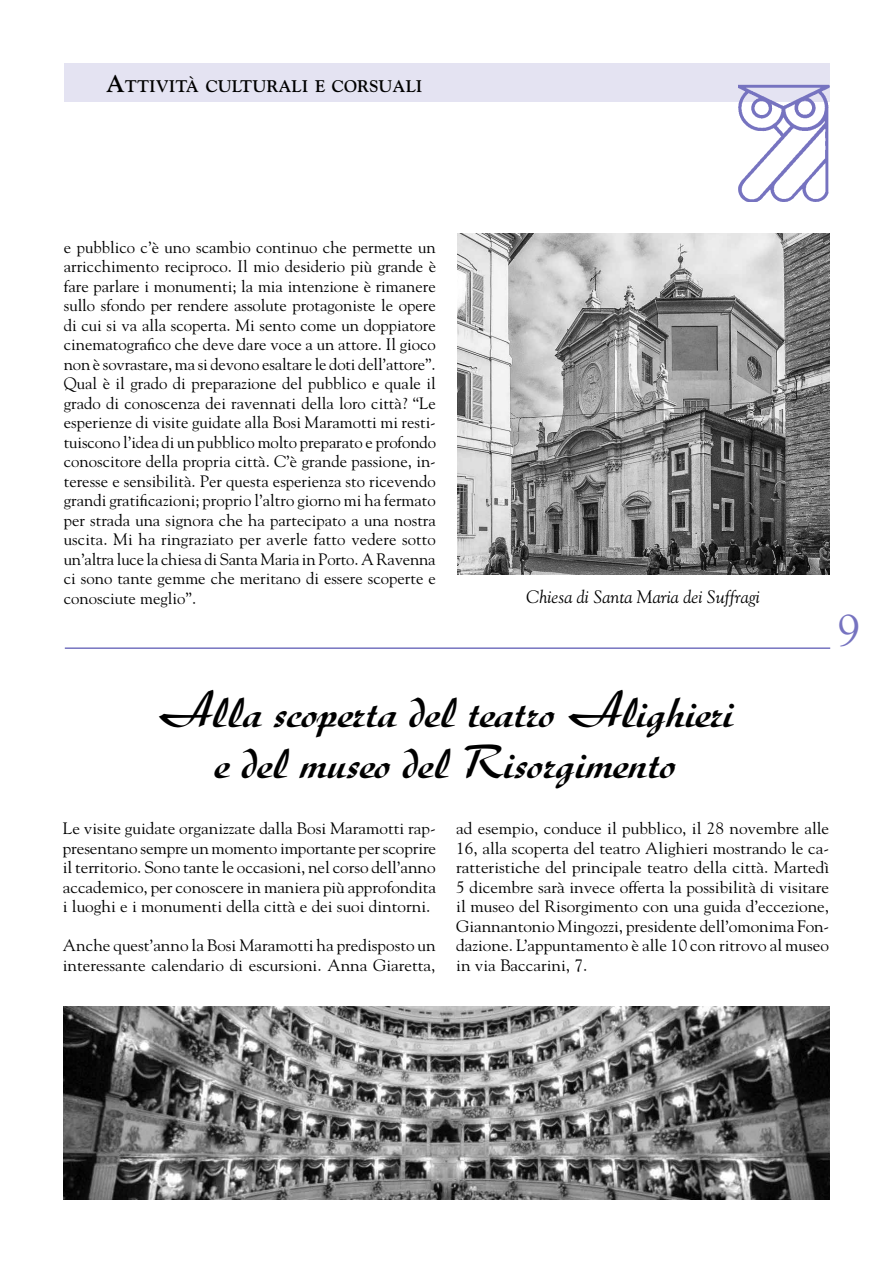
<style>
.page{position:relative;width:893px;height:1263px;background:#fff}
.page>*{position:absolute;margin:0;border:0;box-sizing:border-box;transform-origin:0 0}
.t1{font:700 49.5px/51px "Diskus LT Std";letter-spacing:-.01em;color:#000;text-align:center}
.t2{font:45px "Goudy Std";color:#7673c0}
.t3{font:italic 18px "Goudy Std";color:#000}
.t4{font:700 16.8px "Goudy Std";color:#000}
.t5{font:16.5px/19.5px "Goudy Std";color:#000;text-align:justify}
.t6{font:16.5px/19.5px "Goudy Std";color:#000;text-align:justify;scale:1.04 1}
.s1{font-size:24px}
</style>
<div class="page">
<div style="left:64px;top:64px;width:765px;height:38px;background:#e4e3f2"></div>
<img style="left:738px;top:85px;width:92px;height:117px">
<img style="left:457px;top:234px;width:372px;height:340px">
<hr style="left:65px;top:647px;width:765px;height:2px;background:#7673c0">
<img style="left:64px;top:1007px;width:765px;height:192px">
<p class="t4" style="left:106px;top:76px;width:318px"><span class="s1">A</span>TTIVITÀ CULTURALI E CORSUALI</p>
<p class="t5" style="left:64px;top:237px;width:374px">e pubblico c’è uno scambio continuo che permette un arricchimento reciproco. Il mio desiderio più grande è fare parlare i monumenti; la mia intenzione è rimanere sullo sfondo per rendere assolute protagoniste le opere di cui si va alla scoperta. Mi sento come un doppiatore cinematografico che deve dare voce a un attore. Il gioco non è sovrastare, ma si devono esaltare le doti dell’attore”.<br>Qual è il grado di preparazione del pubblico e quale il grado di conoscenza dei ravennati della loro città? “Le esperienze di visite guidate alla Bosi Maramotti mi resti&shy;tuiscono l’idea di un pubblico molto preparato e profondo conoscitore della propria città. C’è grande passione, in&shy;teresse e sensibilità. Per questa esperienza sto ricevendo grandi gratificazioni; proprio l’altro giorno mi ha fermato per strada una signora che ha partecipato a una nostra uscita. Mi ha ringraziato per averle fatto vedere sotto un’altra luce la chiesa di Santa Maria in Porto. A Ravenna ci sono tante gemme che meritano di essere scoperte e conosciute meglio”.</p>
<p class="t3" style="left:526px;top:586px;width:235px">Chiesa di Santa Maria dei Suffragi</p>
<h2 class="t2" style="left:838px;top:602px;width:24px">9</h2>
<h1 class="t1" style="left:158px;top:685px;width:578px">Alla scoperta del teatro Alighieri e del museo del Risorgimento</h1>
<p class="t6" style="left:63px;top:818px;width:360px">Le visite guidate organizzate dalla Bosi Maramotti rap&shy;presentano sempre un momento importante per scoprire il territorio. Sono tante le occasioni, nel corso dell’anno accademico, per conoscere in maniera più approfondita i luoghi e i monumenti della città e dei suoi dintorni.</p>
<p class="t6" style="left:63px;top:935px;width:360px">Anche quest’anno la Bosi Maramotti ha predisposto un interessante calendario di escursioni. Anna Giaretta,</p>
<p class="t6" style="left:456px;top:818px;width:360px">ad esempio, conduce il pubblico, il 28 novembre alle 16, alla scoperta del teatro Alighieri mostrando le ca&shy;ratteristiche del principale teatro della città. Martedì 5 dicembre sarà invece offerta la possibilità di visitare il museo del Risorgimento con una guida d’eccezione, Giannantonio Mingozzi, presidente dell’omonima Fon&shy;dazione. L’appuntamento è alle 10 con ritrovo al museo in via Baccarini, 7.</p>
</div>
